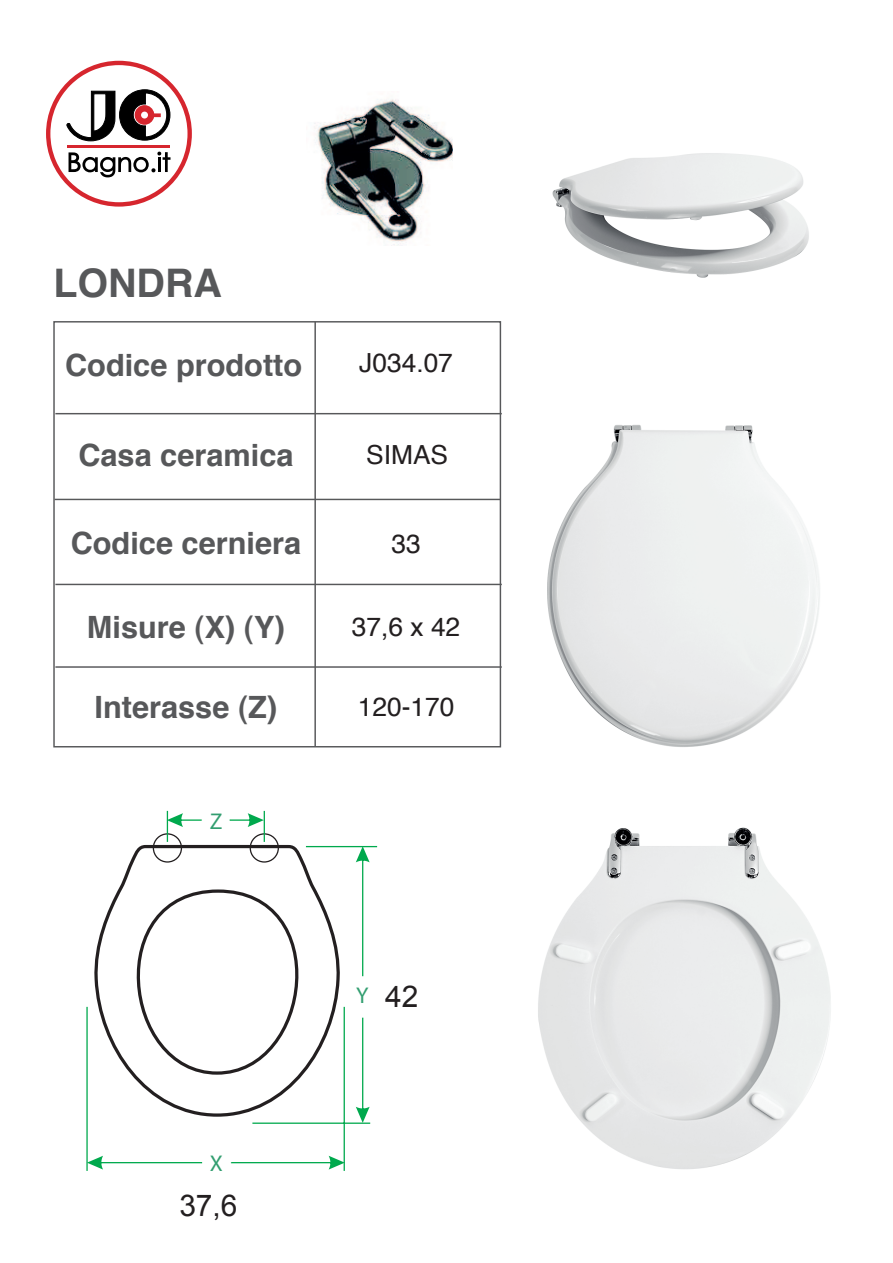
<style>
.page{position:relative;width:893px;height:1263px;background:#fff}
.page>*{position:absolute;margin:0;border:0;box-sizing:border-box;transform-origin:0 0}
.t1{font:700 39.3px "Helvetica";color:#57585a}
.t2{font:700 30.75px "Helvetica";color:#57585a}
.t3{font:30px "Arial";color:#231f20}
.t4{font:26.25px "Helvetica";color:#231f20}
.t5{font:300 22.8px "Swiss 721 BT";color:#329e70}
</style>
<div class="page">
<svg style="left:46px;top:61px;width:146px;height:146px"></svg>
<img style="left:547px;top:425px;width:273px;height:322px">
<svg style="left:153px;top:833px;width:125px;height:10px"></svg>
<hr style="left:167px;top:811px;width:1px;height:31px;background:#00a94d">
<hr style="left:264px;top:811px;width:1px;height:31px;background:#00a94d">
<hr style="left:86px;top:1007px;width:2px;height:164px;background:#00a94d">
<hr style="left:344px;top:1007px;width:1px;height:164px;background:#00a94d">
<hr style="left:252px;top:1122px;width:118px;height:2px;background:#00a94d">
<hr style="left:306px;top:846px;width:71px;height:1px;background:#00a94d">
<svg style="left:168px;top:813px;width:34px;height:14px"></svg>
<svg style="left:230px;top:813px;width:34px;height:14px"></svg>
<svg style="left:87px;top:1156px;width:115px;height:13px"></svg>
<svg style="left:231px;top:1156px;width:114px;height:13px"></svg>
<svg style="left:356px;top:847px;width:14px;height:129px"></svg>
<svg style="left:356px;top:1018px;width:14px;height:105px"></svg>
<svg style="left:95px;top:843px;width:248px;height:274px"></svg>
<img style="left:538px;top:827px;width:293px;height:342px">
<img style="left:501px;top:153px;width:308px;height:192px">
<hr style="left:314px;top:322px;width:2px;height:424px;background:#57585a">
<hr style="left:55px;top:413px;width:447px;height:1px;background:#57585a">
<hr style="left:55px;top:499px;width:446px;height:1px;background:#57585a">
<hr style="left:55px;top:584px;width:447px;height:1px;background:#57585a">
<hr style="left:55px;top:666px;width:447px;height:2px;background:#57585a">
<img style="left:314px;top:99px;width:139px;height:146px">
<p class="t1" style="left:53px;top:251px;width:170px">LONDRA</p>
<p class="t2" style="left:65px;top:340px;width:239px">Codice prodotto</p>
<p class="t4" style="left:359px;top:343px;width:95px">J034.07</p>
<p class="t2" style="left:78px;top:430px;width:217px">Casa ceramica</p>
<p class="t4" style="left:366px;top:435px;width:83px">SIMAS</p>
<p class="t2" style="left:71px;top:518px;width:232px">Codice cerniera</p>
<p class="t4" style="left:391px;top:523px;width:31px">33</p>
<p class="t2" style="left:87px;top:602px;width:199px">Misure (X) (Y)</p>
<p class="t4" style="left:352px;top:607px;width:110px">37,6 x 42</p>
<p class="t2" style="left:95px;top:682px;width:184px">Interasse (Z)</p>
<p class="t4" style="left:358px;top:687px;width:98px">120-170</p>
<p class="t5" style="left:210px;top:807px;width:14px">Z</p>
<p class="t5" style="left:210px;top:1149px;width:15px">X</p>
<p class="t3" style="left:179px;top:1185px;width:60px">37,6</p>
<p class="t5" style="left:356px;top:981px;width:14px">Y</p>
<p class="t3" style="left:385px;top:977px;width:35px">42</p>
</div>
